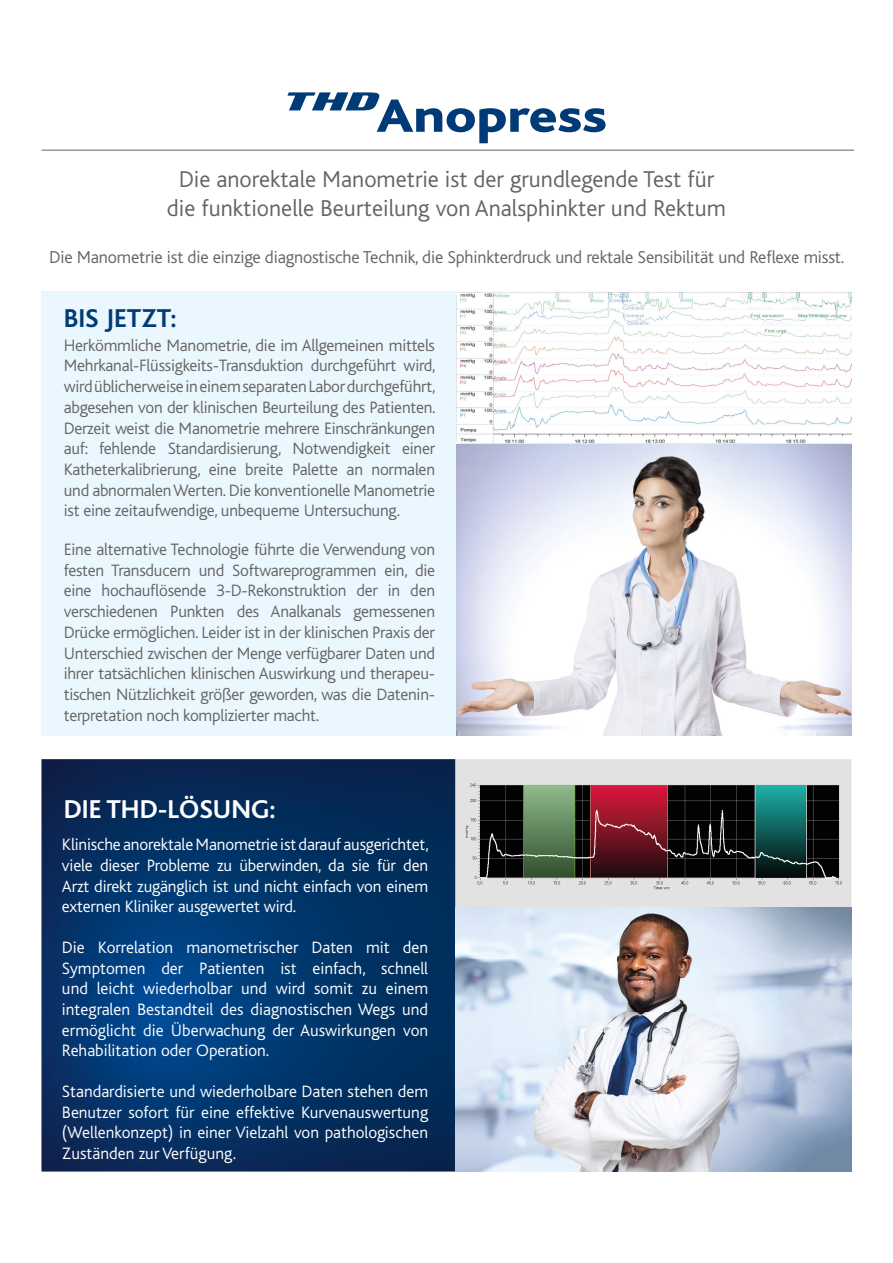
<style>
.page{position:relative;width:893px;height:1263px;background:#fff}
.page>*{position:absolute;margin:0;border:0;box-sizing:border-box;transform-origin:0 0}
.t1{font:700 27px "Bliss";color:#fff}
.t2{font:700 27px "Bliss";color:#003b77}
.t3{font:300 24px/28.8px "Bliss";color:#646463;text-align:center}
.t4{font:300 18px "Bliss";letter-spacing:-.01em;color:#646463}
.t5{font:300 17.25px/20.7px "Bliss";letter-spacing:-.015em;color:#646463;text-align:justify}
.t6{font:300 17.25px/20.7px "Bliss";color:#fff;text-align:justify}
</style>
<div class="page">
<hr style="left:41px;top:150px;width:813px;height:1px;background:#646463">
<img style="left:41px;top:759px;width:414px;height:412px">
<img style="left:455px;top:759px;width:396px;height:148px">
<img style="left:455px;top:907px;width:396px;height:264px">
<svg style="left:287px;top:92px;width:319px;height:51px"></svg>
<div style="left:41px;top:291px;width:810px;height:445px;background:#ebf7fe"></div>
<img style="left:457px;top:291px;width:394px;height:154px">
<svg style="left:457px;top:445px;width:394px;height:291px"></svg>
<h2 class="t3" style="left:167px;top:165px;width:561px">Die anorektale Manometrie ist der grundlegende Test für die funktionelle Beurteilung von Analsphinkter und Rektum</h2>
<p class="t4" style="left:49px;top:248px;width:797px">Die Manometrie ist die einzige diagnostische Technik, die Sphinkterdruck und rektale Sensibilität und Reflexe misst.</p>
<h1 class="t2" style="left:64px;top:304px;width:114px">BIS JETZT:</h1>
<p class="t5" style="left:64px;top:335px;width:373px">Herkömmliche Manometrie, die im Allgemeinen mittels Mehrkanal-Flüssigkeits-Transduktion durchgeführt wird, wird üblicherweise in einem separaten Labor durchgeführt, abgesehen von der klinischen Beurteilung des Patienten.<br>Derzeit weist die Manometrie mehrere Einschränkungen auf: fehlende Standardisierung, Notwendigkeit einer Katheterkalibrierung, eine breite Palette an normalen und abnormalen Werten. Die konventionelle Manometrie ist eine zeitaufwendige, unbequeme Untersuchung.</p>
<p class="t5" style="left:64px;top:539px;width:373px">Eine alternative Technologie führte die Verwendung von festen Transducern und Softwareprogrammen ein, die eine hochauflösende 3-D-Rekonstruktion der in den verschiedenen Punkten des Analkanals gemessenen Drücke ermöglichen. Leider ist in der klinischen Praxis der Unterschied zwischen der Menge verfügbarer Daten und ihrer tatsächlichen klinischen Auswirkung und therapeu&shy;tischen Nützlichkeit größer geworden, was die Datenin&shy;terpretation noch komplizierter macht.</p>
<h1 class="t1" style="left:64px;top:795px;width:213px">DIE THD-LÖSUNG:</h1>
<p class="t6" style="left:62px;top:834px;width:368px">Klinische anorektale Manometrie ist darauf ausgerichtet, viele dieser Probleme zu überwinden, da sie für den Arzt direkt zugänglich ist und nicht einfach von einem externen Kliniker ausgewertet wird.</p>
<p class="t6" style="left:62px;top:937px;width:368px">Die Korrelation manometrischer Daten mit den Symptomen der Patienten ist einfach, schnell und leicht wiederholbar und wird somit zu einem integralen Bestandteil des diagnostischen Wegs und ermöglicht die Überwachung der Auswirkungen von Rehabilitation oder Operation.</p>
<p class="t6" style="left:62px;top:1081px;width:368px">Standardisierte und wiederholbare Daten stehen dem Benutzer sofort für eine effektive Kurvenauswertung (Wellenkonzept) in einer Vielzahl von pathologischen Zuständen zur Verfügung.</p>
</div>
